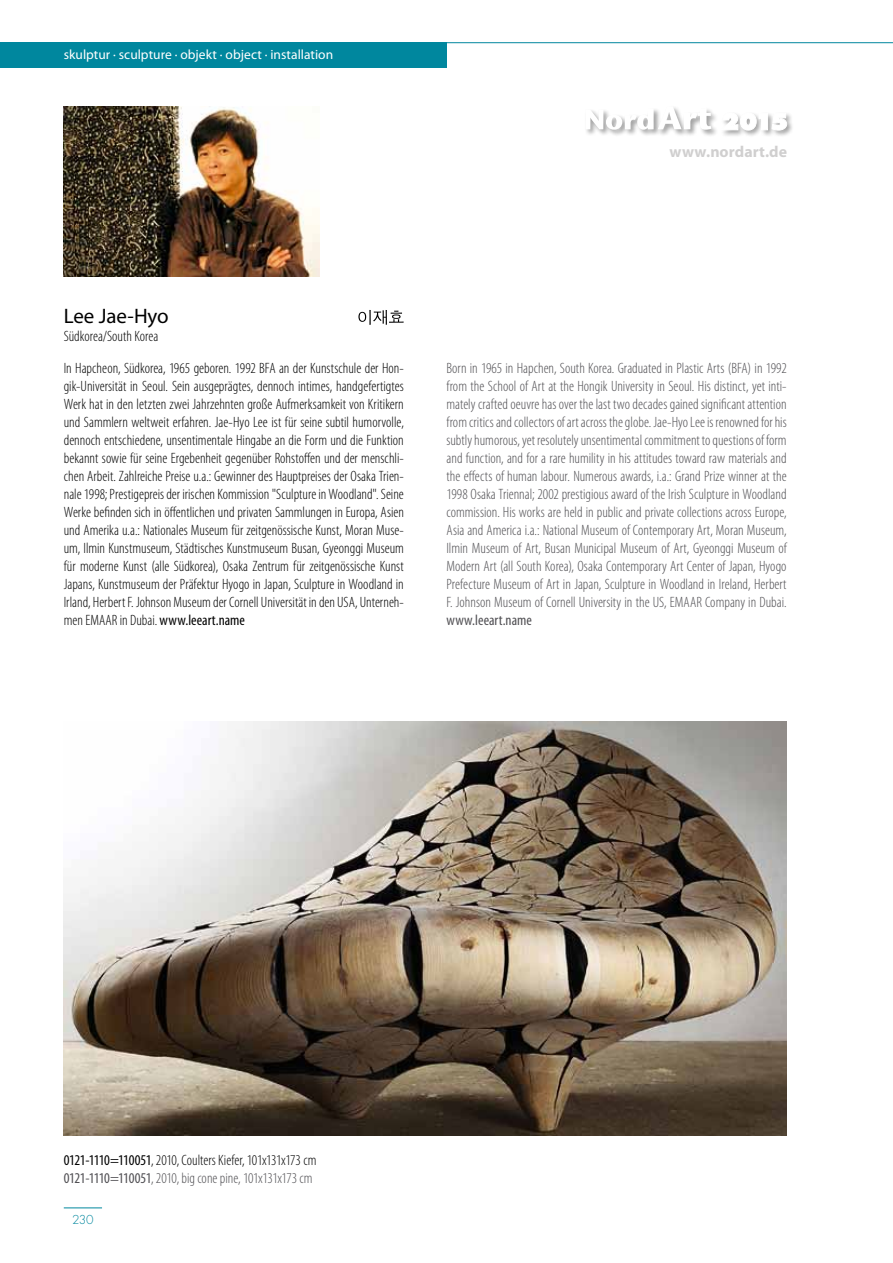
<style>
.page{position:relative;width:893px;height:1263px;background:#fff}
.page>*{position:absolute;margin:0;border:0;box-sizing:border-box;transform-origin:0 0}
.t1{font:21px "Myriad Pro";letter-spacing:-.01em;color:#000}
.t2{font:700 15.9px "Myriad Pro";letter-spacing:.005em;color:#d0cfcf}
.t3{font:300 condensed 15px/18px "Myriad Pro";color:#000}
.t4{font:300 condensed 15px/18px "Myriad Pro";color:#504f53;text-align:justify}
.t5{font:condensed 15px "Myriad Pro";letter-spacing:.005em;color:#504f53}
.t6{font:13.5px "Myriad Pro";color:#fff}
.t7{font:300 12px "Futura Std";color:#00879e}
.s1{font-weight:400}
.s2{font-weight:400;color:#504f53}
.s3{color:#504f53}
</style>
<div class="page">
<div style="left:0;top:43px;width:446px;height:25px;background:#00879e"></div>
<hr style="left:446px;top:42px;width:447px;height:1px;background:#00879e">
<hr style="left:64px;top:1207px;width:38px;height:1px;background:#00879e">
<div style="left:720px;top:111px;width:74px;height:27px;background:#000;opacity:.75"></div>
<svg style="left:721px;top:113px;width:66px;height:17px"></svg>
<div style="left:584px;top:107px;width:77px;height:30px;background:#000;opacity:.75"></div>
<div style="left:656px;top:105px;width:62px;height:32px;background:#000;opacity:.75"></div>
<svg style="left:586px;top:106px;width:125px;height:24px"></svg>
<svg style="left:358px;top:310px;width:46px;height:15px"></svg>
<img style="left:64px;top:722px;width:723px;height:414px">
<img style="left:64px;top:106px;width:255px;height:170px">
<p class="t6" style="left:64px;top:46px;width:271px">skulptur · sculpture · objekt · object · installation</p>
<h1 class="t1" style="left:64px;top:303px;width:106px">Lee Jae-Hyo</h1>
<p class="t3" style="left:64px;top:327px;width:96px">Südkorea/South Korea</p>
<p class="t2" style="left:670px;top:142px;width:119px">www.nordart.de</p>
<p class="t3" style="left:64px;top:359px;width:342px;text-align:justify">In Hapcheon, Südkorea, 1965 geboren. 1992 BFA an der Kunstschule der Hon&shy;gik-Universität in Seoul. Sein ausgeprägtes, dennoch intimes, handgefertigtes Werk hat in den letzten zwei Jahrzehnten große Aufmerksamkeit von Kritikern und Sammlern weltweit erfahren. Jae-Hyo Lee ist für seine subtil humorvolle, dennoch entschiedene, unsentimentale Hingabe an die Form und die Funktion bekannt sowie für seine Ergebenheit gegenüber Rohstoffen und der menschli&shy;chen Arbeit. Zahlreiche Preise u.a.: Gewinner des Hauptpreises der Osaka Trien&shy;nale 1998; Prestigepreis der irischen Kommission "Sculpture in Woodland". Seine Werke befinden sich in öffentlichen und privaten Sammlungen in Europa, Asien und Amerika u.a.: Nationales Museum für zeitgenössische Kunst, Moran Muse&shy;um, Ilmin Kunstmuseum, Städtisches Kunstmuseum Busan, Gyeonggi Museum für moderne Kunst (alle Südkorea), Osaka Zentrum für zeitgenössische Kunst Japans, Kunstmuseum der Präfektur Hyogo in Japan, Sculpture in Woodland in Irland, Herbert F. Johnson Museum der Cornell Universität in den USA, Unterneh&shy;men EMAAR in Dubai. <span class="s1">www.leeart.name</span></p>
<p class="t4" style="left:446px;top:359px;width:342px">Born in 1965 in Hapchen, South Korea. Graduated in Plastic Arts (BFA) in 1992 from the School of Art at the Hongik University in Seoul. His distinct, yet inti&shy;mately crafted oeuvre has over the last two decades gained significant attention from critics and collectors of art across the globe. Jae-Hyo Lee is renowned for his subtly humorous, yet resolutely unsentimental commitment to questions of form and function, and for a rare humility in his attitudes toward raw materials and the effects of human labour. Numerous awards, i.a.: Grand Prize winner at the 1998 Osaka Triennal; 2002 prestigious award of the Irish Sculpture in Woodland commission. His works are held in public and private collections across Europe, Asia and America i.a.: National Museum of Contemporary Art, Moran Museum, Ilmin Museum of Art, Busan Municipal Museum of Art, Gyeonggi Museum of Modern Art (all South Korea), Osaka Contemporary Art Center of Japan, Hyogo Prefecture Museum of Art in Japan, Sculpture in Woodland in Ireland, Herbert F. Johnson Museum of Cornell University in the US, EMAAR Company in Dubai.</p>
<p class="t5" style="left:446px;top:611px;width:87px">www.leeart.name</p>
<p class="t3" style="left:64px;top:1151px;width:254px"><span class="s1">0121-1110=110051</span>, 2010, Coulters Kiefer, 101x131x173 cm<br><span class="s2">0121-1110=110051</span><span class="s3">, 2010, big cone pine, 101x131x173 cm</span></p>
<p class="t7" style="left:72px;top:1212px;width:23px">230</p>
</div>
